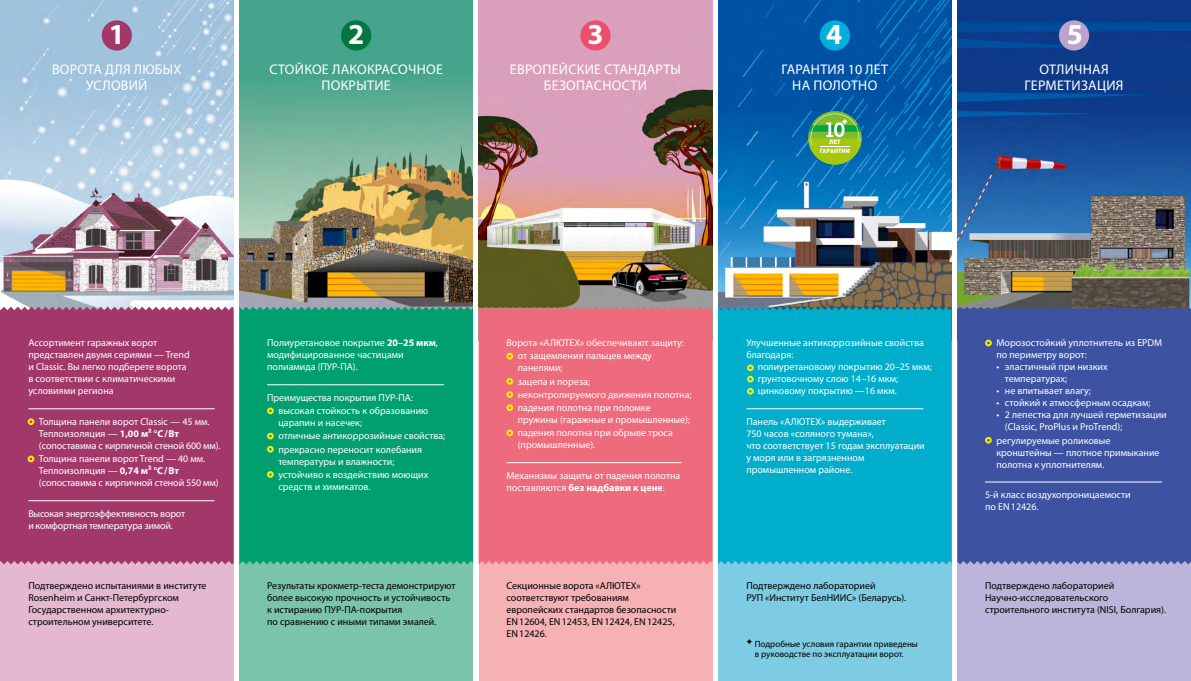
<style>
.page{position:relative;width:1191px;height:681px;background:#fff}
.page>*{position:absolute;margin:0;border:0;box-sizing:border-box;transform-origin:0 0}
.t1{font:700 29px "Myriad Pro";color:#fff}
.t2{font:14px/16px "Myriad Pro";letter-spacing:.02em;color:#fff;text-align:center}
.t3{font:10px/12px "Myriad Pro";color:#fff}
.t4{font:10px/12px "Myriad Pro";color:#000}
.t5{font:10px/12px "Myriad Pro";letter-spacing:-.02em;color:#fff}
.t6{font:9px/10.8px "Myriad Pro";color:#000}
.t7{font:900 6.2px "DIN Pro";color:#fff}
.t8{font:900 6px "DIN Pro";color:#fff}
.s1{font-weight:700}
</style>
<div class="page">
<div style="left:478px;top:0;width:234px;height:680px;background:#f6b1b5"></div>
<div style="left:718px;top:0;width:233px;height:680px;background:#7dcce3"></div>
<div style="left:957px;top:0;width:234px;height:680px;background:#bcb4da"></div>
<img style="left:478px;top:0;width:234px;height:306px">
<img style="left:718px;top:0;width:233px;height:306px">
<img style="left:957px;top:0;width:234px;height:306px">
<div style="left:478px;top:306px;width:234px;height:258px;background:#ed6b7d"></div>
<div style="left:718px;top:306px;width:233px;height:258px;background:#00aecb"></div>
<div style="left:957px;top:306px;width:234px;height:258px;background:#3d52a1"></div>
<div style="left:0;top:0;width:234px;height:680px;background:#e4b8d0"></div>
<img style="left:0;top:0;width:234px;height:306px">
<div style="left:0;top:306px;width:234px;height:258px;background:#a2386a"></div>
<div style="left:239px;top:0;width:234px;height:680px;background:#7ac4ac"></div>
<img style="left:239px;top:0;width:234px;height:306px">
<div style="left:239px;top:306px;width:234px;height:258px;background:#009f6f"></div>
<div style="left:102px;top:20px;width:30px;height:31px;background:#a2386a;border-radius:50%"></div>
<div style="left:1059px;top:20px;width:30px;height:31px;background:#bca3ce;border-radius:50%"></div>
<div style="left:819px;top:20px;width:31px;height:31px;background:#00afdb;border-radius:50%"></div>
<div style="left:580px;top:20px;width:30px;height:31px;background:#ea4f6c;border-radius:50%"></div>
<div style="left:341px;top:20px;width:30px;height:31px;background:#007640;border-radius:50%"></div>
<div style="left:28px;top:418px;width:6px;height:7px;border:2px solid #ffed00;border-radius:50%"></div>
<div style="left:267px;top:407px;width:7px;height:7px;border:2px solid #ffed00;border-radius:50%"></div>
<div style="left:506px;top:352px;width:7px;height:7px;border:2px solid #ffed00;border-radius:50%"></div>
<div style="left:506px;top:391px;width:7px;height:6px;border:2px solid #ffed00;border-radius:50%"></div>
<div style="left:506px;top:404px;width:7px;height:7px;border:2px solid #ffed00;border-radius:50%"></div>
<div style="left:985px;top:339px;width:6px;height:7px;border:2px solid #ffed00;border-radius:50%"></div>
<div style="left:985px;top:436px;width:6px;height:7px;border:2px solid #ffed00;border-radius:50%"></div>
<div style="left:506px;top:429px;width:7px;height:7px;border:2px solid #ffed00;border-radius:50%"></div>
<div style="left:506px;top:378px;width:7px;height:6px;border:2px solid #ffed00;border-radius:50%"></div>
<div style="left:267px;top:432px;width:7px;height:7px;border:2px solid #ffed00;border-radius:50%"></div>
<div style="left:267px;top:445px;width:7px;height:7px;border:2px solid #ffed00;border-radius:50%"></div>
<div style="left:267px;top:471px;width:7px;height:6px;border:2px solid #ffed00;border-radius:50%"></div>
<div style="left:28px;top:455px;width:6px;height:7px;border:2px solid #ffed00;border-radius:50%"></div>
<svg style="left:746px;top:639px;width:6px;height:5px"></svg>
<hr style="left:28px;top:408px;width:187px;height:1px;background:#fff">
<hr style="left:28px;top:500px;width:187px;height:1px;background:#fff">
<hr style="left:267px;top:384px;width:177px;height:1px;background:#fff">
<hr style="left:506px;top:462px;width:175px;height:1px;background:#fff">
<hr style="left:746px;top:408px;width:177px;height:1px;background:#fff">
<hr style="left:985px;top:481px;width:177px;height:1px;background:#fff">
<svg style="left:747px;top:376px;width:6px;height:6px"></svg>
<svg style="left:747px;top:388px;width:6px;height:6px"></svg>
<div style="left:747px;top:364px;width:6px;height:7px;border:2px solid #ffed00;border-radius:50%"></div>
<svg style="left:808px;top:113px;width:53px;height:51px;background:#75b34a"></svg>
<h1 class="t1" style="left:109px;top:16px;width:18px">1</h1>
<h1 class="t1" style="left:348px;top:16px;width:18px">2</h1>
<h1 class="t1" style="left:587px;top:16px;width:18px">3</h1>
<h1 class="t1" style="left:826px;top:16px;width:18px">4</h1>
<h1 class="t1" style="left:1066px;top:16px;width:18px">5</h1>
<h2 class="t2" style="left:52px;top:61px;width:131px">ВОРОТА ДЛЯ ЛЮБЫХ<br>УСЛОВИЙ</h2>
<h2 class="t2" style="left:269px;top:61px;width:175px">СТОЙКОЕ ЛАКОКРАСОЧНОЕ<br>ПОКРЫТИЕ</h2>
<h2 class="t2" style="left:510px;top:61px;width:173px">ЕВРОПЕЙСКИЕ СТАНДАРТЫ<br>БЕЗОПАСНОСТИ</h2>
<h2 class="t2" style="left:781px;top:61px;width:108px">ГАРАНТИЯ 10 ЛЕТ<br>НА ПОЛОТНО</h2>
<h2 class="t2" style="left:1024px;top:61px;width:101px">ОТЛИЧНАЯ<br>ГЕРМЕТИЗАЦИЯ</h2>
<p class="t7" style="left:829px;top:138px;width:13px">ЛЕТ</p>
<p class="t8" style="left:819px;top:147px;width:32px">ГАРАНТИИ</p>
<p class="t3" style="left:28px;top:336px;width:163px">Ассортимент гаражных ворот представлен двумя сериями — Trend и Classic. Вы легко подберете ворота в соответствии с климатическими условиями региона</p>
<p class="t3" style="left:39px;top:415px;width:183px">Толщина панели ворот Classic — 45 мм.<br>Теплоизоляция — <span class="s1">1,00 м2 °С/Вт </span>(сопоставима с кирпичной стеной 600 мм).</p>
<p class="t3" style="left:39px;top:452px;width:181px">Толщина панели ворот Trend — 40 мм.<br>Теплоизоляция — <span class="s1">0,74 м2 °С/Вт </span>(сопоставима с кирпичной стеной 550 мм)</p>
<p class="t5" style="left:28px;top:507px;width:158px">Высокая энергоэффективность ворот и комфортная температура зимой.</p>
<p class="t4" style="left:28px;top:579px;width:180px">Подтверждено испытаниями в институте Rosenheim и Санкт-Петербургском Государственном архитектурно&shy;строительном университете.</p>
<p class="t3" style="left:267px;top:336px;width:172px">Полиуретановое покрытие <span class="s1">20–25 мкм</span>, модифицированное частицами полиамида (ПУР-ПА).</p>
<p class="t3" style="left:267px;top:391px;width:147px">Преимущества покрытия ПУР-ПА:</p>
<p class="t3" style="left:278px;top:404px;width:151px">высокая стойкость к образованию царапин и насечек;</p>
<p class="t3" style="left:278px;top:429px;width:168px;line-height:13.2px">отличные антикоррозийные свойства; прекрасно переносит колебания</p>
<p class="t3" style="left:278px;top:454px;width:151px;line-height:13.2px">температуры и влажности; устойчиво к воздействию моющих</p>
<p class="t3" style="left:278px;top:480px;width:94px">средств и химикатов.</p>
<p class="t3" style="left:506px;top:336px;width:179px">Ворота «АЛЮТЕХ» обеспечивают защиту:</p>
<p class="t3" style="left:518px;top:350px;width:136px">от защемления пальцев между панелями;</p>
<p class="t3" style="left:518px;top:387px;width:175px;line-height:13.2px">неконтролируемого движения полотна; падения полотна при поломке</p>
<p class="t3" style="left:518px;top:413px;width:174px">пружины (гаражные и промышленные);</p>
<p class="t3" style="left:518px;top:375px;width:74px">зацепа и пореза;</p>
<p class="t3" style="left:518px;top:426px;width:157px">падения полотна при обрыве троса (промышленные).</p>
<p class="t3" style="left:506px;top:469px;width:175px">Механизмы защиты от падения полотна поставляются <span class="s1">без надбавки к цене</span>.</p>
<p class="t3" style="left:746px;top:336px;width:179px">Улучшенные антикоррозийные свойства благодаря:</p>
<p class="t3" style="left:757px;top:360px;width:176px">полиуретановому покрытию 20–25 мкм; грунтовочному слою 14–16 мкм; цинковому покрытию —16 мкм.</p>
<p class="t3" style="left:746px;top:415px;width:180px">Панель «АЛЮТЕХ» выдерживает<br>750 часов «соляного тумана»,<br>что соответствует 15 годам эксплуатации у моря или в загрязненном промышленном районе.</p>
<p class="t4" style="left:267px;top:579px;width:190px">Результаты крокметр-теста демонстрируют более высокую прочность и устойчивость к истиранию ПУР-ПА-покрытия<br>по сравнению с иными типами эмалей.</p>
<p class="t4" style="left:506px;top:579px;width:171px">Секционные ворота «АЛЮТЕХ» соответствуют требованиям европейских стандартов безопасности<br>EN12604, EN12453, EN12424, EN12425,<br>EN12426.</p>
<p class="t4" style="left:746px;top:579px;width:161px">Подтверждено лабораторией<br>РУП «Институт БелНИИС» (Беларусь).</p>
<p class="t6" style="left:755px;top:637px;width:164px">Подробные условия гарантии приведены в руководстве по эксплуатации ворот.</p>
<p class="t3" style="left:996px;top:336px;width:167px">Морозостойкий уплотнитель из EPDM по периметру ворот:</p>
<p class="t3" style="left:1005px;top:360px;width:104px;text-indent:-8px">• эластичный при низких температурах;</p>
<p class="t3" style="left:996px;top:384px;width:96px">• не впитывает влагу;</p>
<p class="t3" style="left:996px;top:396px;width:156px">• стойкий к атмосферным осадкам;</p>
<p class="t3" style="left:1005px;top:408px;width:163px;text-indent:-8px">• 2 лепестка для лучшей герметизации (Classic, ProPlus и ProTrend);</p>
<p class="t3" style="left:996px;top:434px;width:165px">регулируемые роликовые кронштейны — плотное примыкание полотна к уплотнителям.</p>
<p class="t3" style="left:985px;top:488px;width:147px">5-й класс воздухопроницаемости по EN12426.</p>
<p class="t4" style="left:985px;top:579px;width:182px">Подтверждено лабораторией<br>Научно-исследовательского строительного института (NISI, Болгария).</p>
</div>
